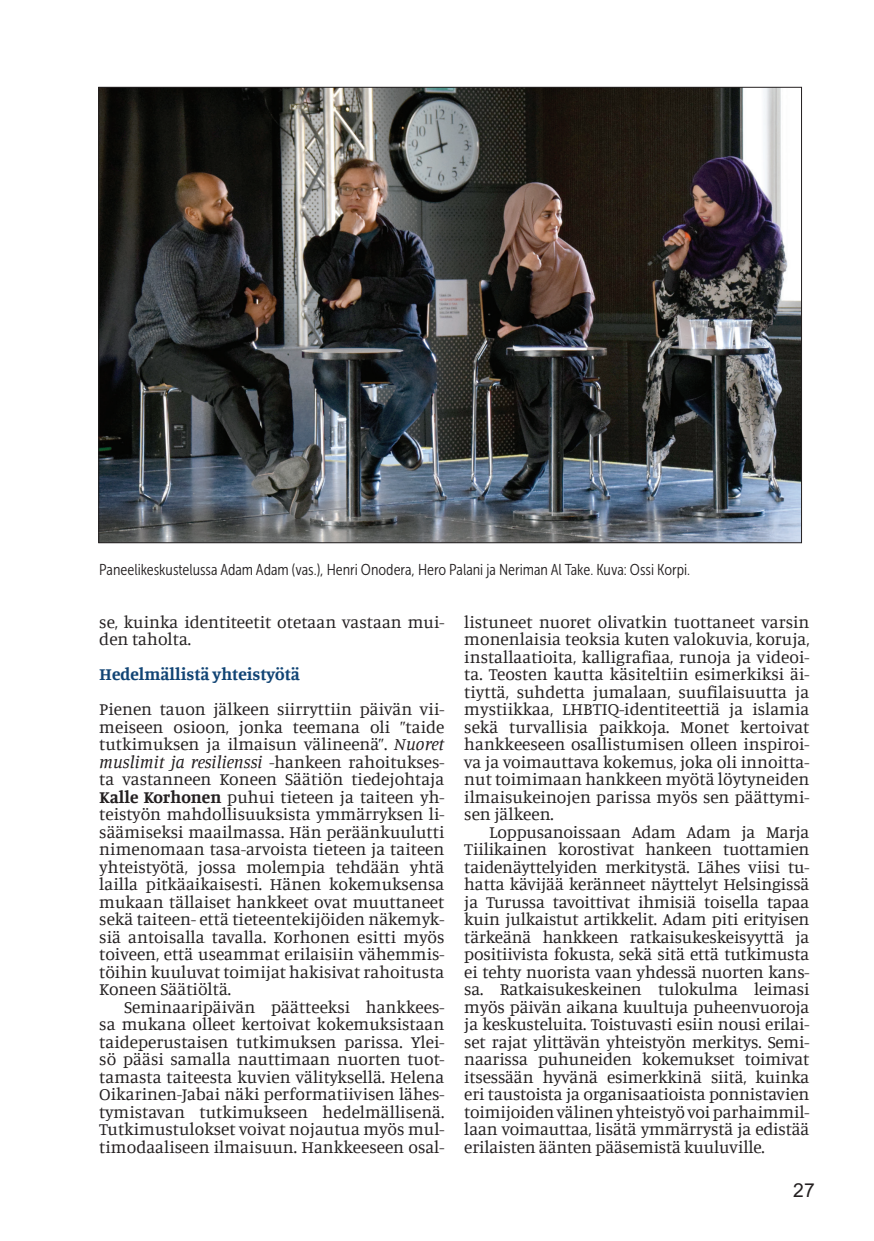
<style>
.page{position:relative;width:874px;height:1241px;background:#fff}
.page>*{position:absolute;margin:0;border:0;box-sizing:border-box;transform-origin:0 0}
.t1{font:19.25px "Arial";color:#231f20}
.t2{font:17.5px/17.5px "Manuale";color:#231f20;text-align:justify}
.t3{font:700 17.5px "Manuale";color:#114474}
.t4{font:15.75px "Museo Sans Cond 300";color:#231f20}
.s1{font-style:italic}
.s2{font-weight:700}
</style>
<div class="page">
<img style="left:100px;top:89px;width:699px;height:452px">
<p class="t4" style="left:99px;top:561px;width:592px">Paneelikeskustelussa Adam Adam (vas.), Henri Onodera, Hero Palani ja Neriman Al Take. Kuva: Ossi Korpi.</p>
<p class="t2" style="left:99px;top:612px;width:346px">se, kuinka identiteetit otetaan vastaan mui&shy;den taholta.</p>
<p class="t3" style="left:99px;top:662px;width:202px">Hedelmällistä yhteistyötä</p>
<p class="t2" style="left:99px;top:699px;width:346px">Pienen tauon jälkeen siirryttiin päivän vii&shy;meiseen osioon, jonka teemana oli ”taide tutkimuksen ja ilmaisun välineenä”. <span class="s1">Nuoret muslimit ja resilienssi</span> -hankeen rahoitukses&shy;ta vastanneen Koneen Säätiön tiedejohtaja <span class="s2">Kalle Korhonen</span> puhui tieteen ja taiteen yh&shy;teistyön mahdollisuuksista ymmärryksen li&shy;säämiseksi maailmassa. Hän peräänkuulutti nimenomaan tasa-arvoista tieteen ja taiteen yhteistyötä, jossa molempia tehdään yhtä lailla pitkäaikaisesti. Hänen kokemuksensa mukaan tällaiset hankkeet ovat muuttaneet sekä taiteen- että tieteentekijöiden näkemyk&shy;siä antoisalla tavalla. Korhonen esitti myös toiveen, että useammat erilaisiin vähemmis&shy;töihin kuuluvat toimijat hakisivat rahoitusta Koneen Säätiöltä.</p>
<p class="t2" style="left:99px;top:997px;width:346px;text-indent:25px">Seminaaripäivän päätteeksi hankkees&shy;sa mukana olleet kertoivat kokemuksistaan taideperustaisen tutkimuksen parissa. Ylei&shy;sö pääsi samalla nauttimaan nuorten tuot&shy;tamasta taiteesta kuvien välityksellä. Helena Oikarinen-Jabai näki performatiivisen lähes&shy;tymistavan tutkimukseen hedelmällisenä.<br>Tutkimustulokset voivat nojautua myös mul&shy;timodaaliseen ilmaisuun. Hankkeeseen osal-</p>
<p class="t2" style="left:464px;top:612px;width:346px">listuneet nuoret olivatkin tuottaneet varsin monenlaisia teoksia kuten valokuvia, koruja, installaatioita, kalligrafiaa, runoja ja videoi&shy;ta. Teosten kautta käsiteltiin esimerkiksi äi&shy;tiyttä, suhdetta jumalaan, suufilaisuutta ja mystiikkaa, LHBTIQ-identiteettiä ja islamia sekä turvallisia paikkoja. Monet kertoivat hankkeeseen osallistumisen olleen inspiroi&shy;va ja voimauttava kokemus, joka oli innoitta&shy;nut toimimaan hankkeen myötä löytyneiden ilmaisukeinojen parissa myös sen päättymi&shy;sen jälkeen.</p>
<p class="t2" style="left:464px;top:822px;width:346px;text-indent:25px">Loppusanoissaan Adam Adam ja Marja Tiilikainen korostivat hankeen tuottamien taidenäyttelyiden merkitystä. Lähes viisi tu&shy;hatta kävijää keränneet näyttelyt Helsingissä ja Turussa tavoittivat ihmisiä toisella tapaa kuin julkaistut artikkelit. Adam piti erityisen tärkeänä hankkeen ratkaisukeskeisyyttä ja positiivista fokusta, sekä sitä että tutkimusta ei tehty nuorista vaan yhdessä nuorten kans&shy;sa. Ratkaisukeskeinen tulokulma leimasi myös päivän aikana kuultuja puheenvuoroja ja keskusteluita. Toistuvasti esiin nousi erilai&shy;set rajat ylittävän yhteistyön merkitys. Semi&shy;naarissa puhuneiden kokemukset toimivat itsessään hyvänä esimerkkinä siitä, kuinka eri taustoista ja organisaatioista ponnistavien toimijoiden välinen yhteistyö voi parhaimmil&shy;laan voimauttaa, lisätä ymmärrystä ja edistää erilaisten äänten pääsemistä kuuluville.</p>
<p class="t1" style="left:792px;top:1176px;width:23px">27</p>
</div>
